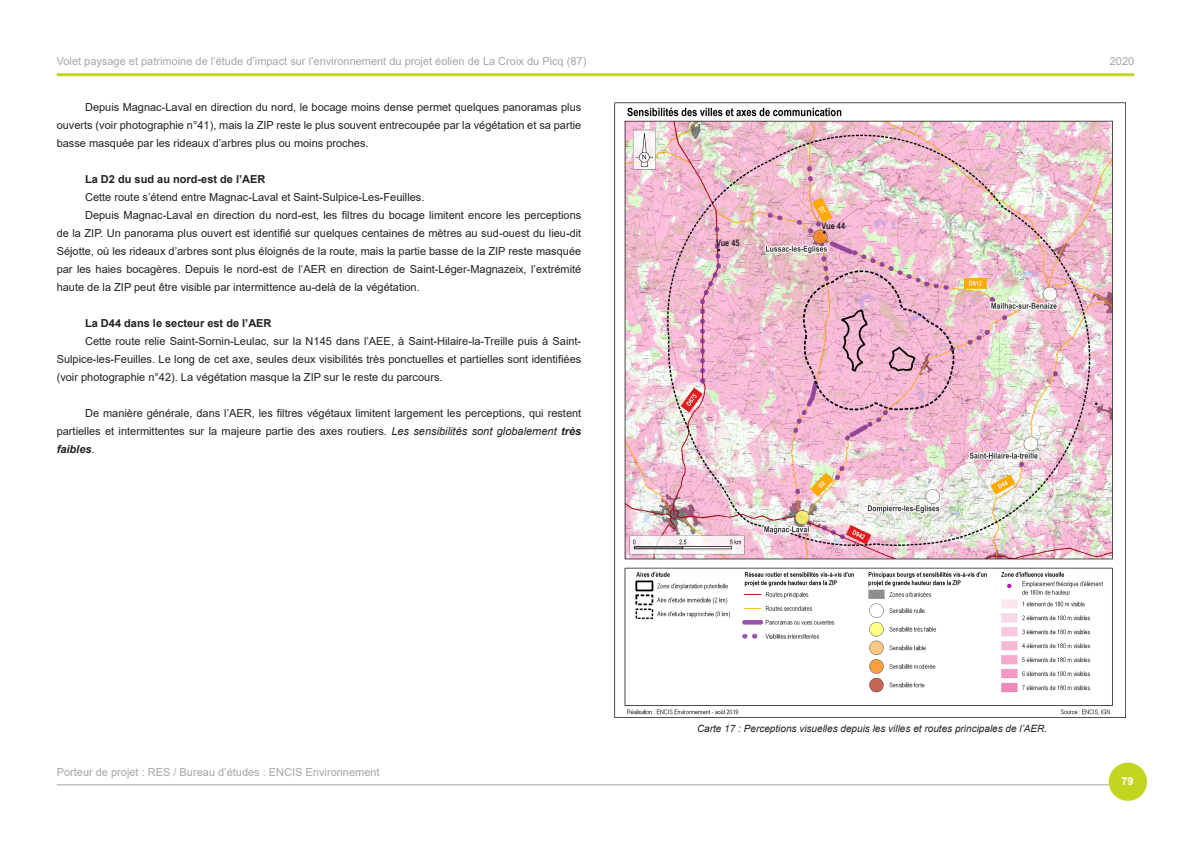
<style>
.page{position:relative;width:1191px;height:842px;background:#fff}
.page>*{position:absolute;margin:0;border:0;box-sizing:border-box;transform-origin:0 0}
.Paragraphe_EI{font:11px/18px "Arial";color:#231f20;text-align:justify}
.t1{font:11px "Arial";color:#a5a6aa}
.Paragraphe_EI-2{font:700 11px "Arial";color:#231f20}
.t2{font:700 11px "Arial";color:#fff}
.t3{font:italic 10px "Arial";color:#231f20}
.Légende_sans_numéro{font:700 9px "Arial Narrow";color:#231f20}
.s1{font-style:italic}
.s2{font-weight:700;font-style:italic}
</style>
<div class="page">
<div style="left:1108px;top:763px;width:39px;height:38px;background:#c3d51f;border-radius:50%"></div>
<hr style="left:57px;top:784px;width:1051px;height:1px;background:#a5a6aa">
<hr style="left:57px;top:73px;width:1077px;height:3px;background:#c3d51f">
<img style="left:615px;top:102px;width:510px;height:616px">
<p class="t1" style="left:57px;top:53px;width:531px">Volet paysage et patrimoine de l’étude d’impact sur l’environnement du projet éolien de La Croix du Picq (87)</p>
<p class="Paragraphe_EI" style="left:57px;top:98px;width:526px;text-indent:28px">Depuis Magnac-Laval en direction du nord, le bocage moins dense permet quelques panoramas plus ouverts (voir photographie n°41), mais la ZIP reste le plus souvent entrecoupée par la végétation et sa partie basse masquée par les rideaux d’arbres plus ou moins proches.</p>
<p class="Paragraphe_EI-2" style="left:85px;top:171px;width:182px">La D2 du sud au nord-est de l’AER</p>
<p class="Paragraphe_EI" style="left:85px;top:188px;width:341px">Cette route s’étend entre Magnac-Laval et Saint-Sulpice-Les-Feuilles.</p>
<p class="Paragraphe_EI" style="left:57px;top:206px;width:526px;text-indent:28px">Depuis Magnac-Laval en direction du nord-est, les filtres du bocage limitent encore les perceptions de la ZIP. Un panorama plus ouvert est identifié sur quelques centaines de mètres au sud-ouest du lieu-dit Séjotte, où les rideaux d’arbres sont plus éloignés de la route, mais la partie basse de la ZIP reste masquée par les haies bocagères. Depuis le nord-est de l’AER en direction de Saint-Léger-Magnazeix, l’extrémité haute de la ZIP peut être visible par intermittence au-delà de la végétation.</p>
<p class="Paragraphe_EI-2" style="left:85px;top:315px;width:188px">La D44 dans le secteur est de l’AER</p>
<p class="Paragraphe_EI" style="left:57px;top:332px;width:526px;text-indent:28px">Cette route relie Saint-Sornin-Leulac, sur la N145 dans l’AEE, à Saint-Hilaire-la-Treille puis à Saint-Sulpice-les-Feuilles. Le long de cet axe, seules deux visibilités très ponctuelles et partielles sont identifiées (voir photographie n°42). La végétation masque la ZIP sur le reste du parcours.</p>
<p class="Paragraphe_EI" style="left:57px;top:404px;width:526px;text-indent:28px">De manière générale, dans l’AER, les filtres végétaux limitent largement les perceptions, qui restent partielles et intermittentes sur la majeure partie des axes routiers. <span class="s1">Les sensibilités sont globalement</span> <span class="s2">très faibles</span>.</p>
<p class="t1" style="left:57px;top:764px;width:324px">Porteur de projet : RES / Bureau d’études : ENCIS Environnement</p>
<p class="Légende_sans_numéro" style="left:716px;top:236px;width:25px">Vue 45</p>
<p class="Légende_sans_numéro" style="left:821px;top:219px;width:25px">Vue 44</p>
<p class="t1" style="left:1109px;top:53px;width:26px">2020</p>
<p class="t3" style="left:697px;top:722px;width:352px">Carte 17 : Perceptions visuelles depuis les villes et routes principales de l’AER.</p>
<p class="t2" style="left:1121px;top:773px;width:14px">79</p>
</div>
